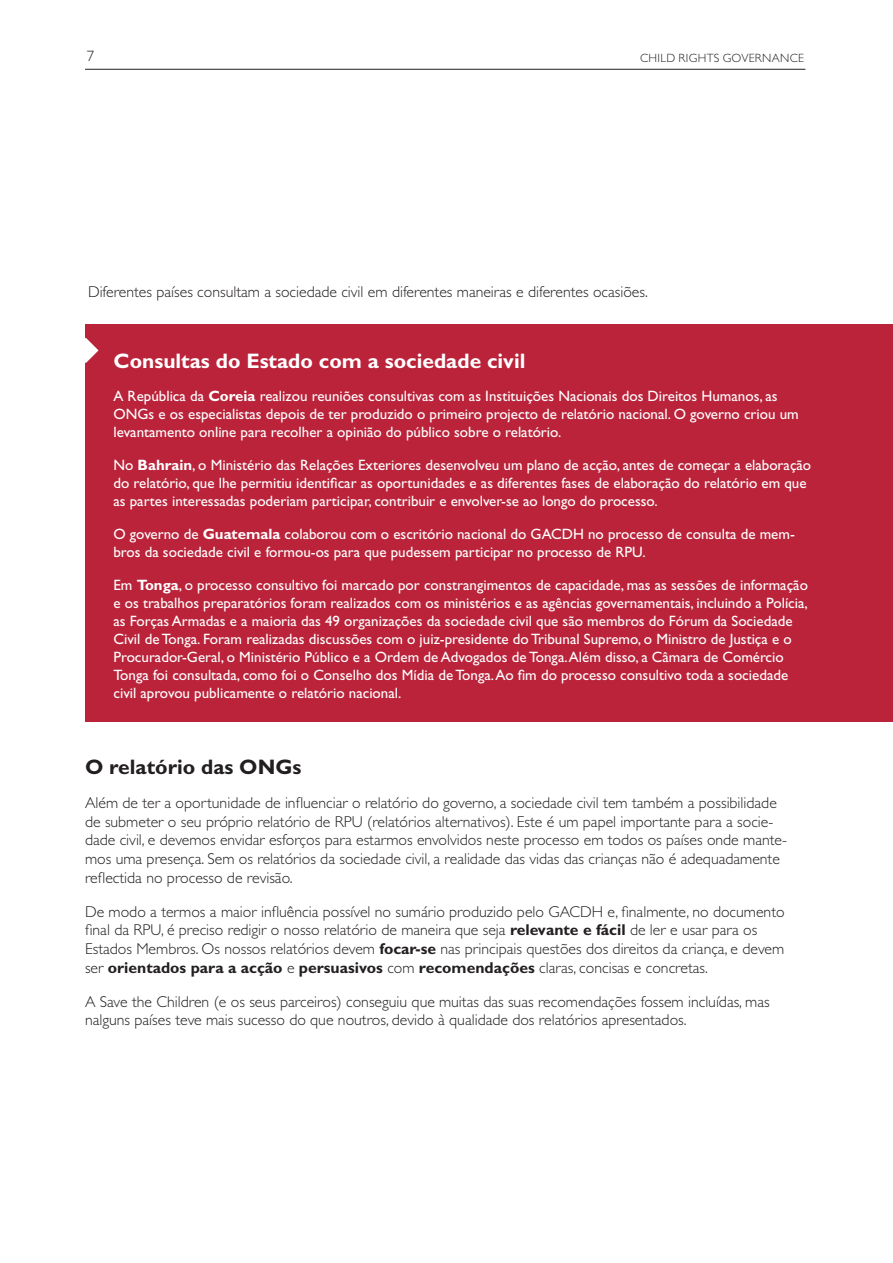
<style>
.page{position:relative;width:893px;height:1263px;background:#fff}
.page>*{position:absolute;margin:0;border:0;box-sizing:border-box;transform-origin:0 0}
.t1{font:700 21px "Gill Sans Std";color:#fff}
.t2{font:700 21px "Gill Sans Std";color:#231f20}
.t3{font:300 15.75px/18.8px "Gill Sans Std";color:#231f20}
.t4{font:15px/18px "Gill Sans Std";color:#fff}
.t5{font:300 15px "Gill Sans Std";color:#231f20}
.t6{font:300 12px "Gill Sans Std";letter-spacing:.025em;color:#231f20}
.s1{font-weight:700}
</style>
<div class="page">
<hr style="left:85px;top:69px;width:720px;height:1px;background:#231f20">
<div style="left:86px;top:324px;width:807px;height:397px;background:#ba233a"></div>
<svg style="left:85px;top:338px;width:14px;height:25px"></svg>
<p class="t5" style="left:87px;top:48px;width:9px">7</p>
<p class="t6" style="left:640px;top:51px;width:165px">Child Rig hts Governance</p>
<p class="t3" style="left:88px;top:283px;width:561px">Diferentes países consultam a sociedade civil em diferentes maneiras e diferentes ocasiões.</p>
<h1 class="t1" style="left:113px;top:349px;width:413px">Consultas do Estado com a sociedade civil</h1>
<p class="t4" style="left:113px;top:387px;width:687px">A República da <span class="s1">Coreia</span> realizou reuniões consultivas com as Instituições Nacionais dos Direitos Humanos, as<br>ONGs e os especialistas depois de ter produzido o primeiro projecto de relatório nacional. O governo criou um levantamento online para recolher a opinião do público sobre o relatório.</p>
<p class="t4" style="left:113px;top:456px;width:699px">No <span class="s1">Bahrain</span>, o Ministério das Relações Exteriores desenvolveu um plano de acção, antes de começar a elaboração do relatório, que lhe permitiu identificar as oportunidades e as diferentes fases de elaboração do relatório em que as partes interessadas poderiam participar, contribuir e envolver-se ao longo do processo.</p>
<p class="t4" style="left:113px;top:525px;width:683px">O governo de <span class="s1">Guatemala</span> colaborou com o escritório nacional do GACDH no processo de consulta de mem&shy;bros da sociedade civil e formou-os para que pudessem participar no processo de RPU.</p>
<p class="t4" style="left:113px;top:576px;width:696px">Em <span class="s1">Tonga</span>, o processo consultivo foi marcado por constrangimentos de capacidade, mas as sessões de informação e os trabalhos preparatórios foram realizados com os ministérios e as agências governamentais, incluindo a Polícia, as Forças Armadas e a maioria das 49 organizações da sociedade civil que são membros do Fórum da Sociedade Civil de Tonga. Foram realizadas discussões com o juiz-presidente do Tribunal Supremo, o Ministro de Justiça e o Procurador-Geral, o Ministério Público e a Ordem de Advogados de Tonga. Além disso, a Câmara de Comércio Tonga foi consultada, como foi o Conselho dos Mídia de Tonga. Ao fim do processo consultivo toda a sociedade civil aprovou publicamente o relatório nacional.</p>
<h1 class="t2" style="left:85px;top:754px;width:218px">O relatório das ONGs</h1>
<p class="t3" style="left:85px;top:793px;width:703px">Além de ter a oportunidade de influenciar o relatório do governo, a sociedade civil tem também a possibilidade de submeter o seu próprio relatório de RPU (relatórios alternativos). Este é um papel importante para a socie&shy;dade civil, e devemos envidar esforços para estarmos envolvidos neste processo em todos os países onde mante&shy;mos uma presença. Sem os relatórios da sociedade civil, a realidade das vidas das crianças não é adequadamente reflectida no processo de revisão.</p>
<p class="t3" style="left:85px;top:902px;width:701px">De modo a termos a maior influência possível no sumário produzido pelo GACDH e, finalmente, no documento final da RPU, é preciso redigir o nosso relatório de maneira que seja <span class="s1">relevante e fácil</span> de ler e usar para os Estados Membros. Os nossos relatórios devem <span class="s1">focar-se</span> nas principais questões dos direitos da criança, e devem ser <span class="s1">orientados para a acção</span> e <span class="s1">persuasivos</span> com <span class="s1">recomendações</span> claras, concisas e concretas.</p>
<p class="t3" style="left:85px;top:992px;width:686px">A Save the Children (e os seus parceiros) conseguiu que muitas das suas recomendações fossem incluídas, mas nalguns países teve mais sucesso do que noutros, devido à qualidade dos relatórios apresentados.</p>
</div>
